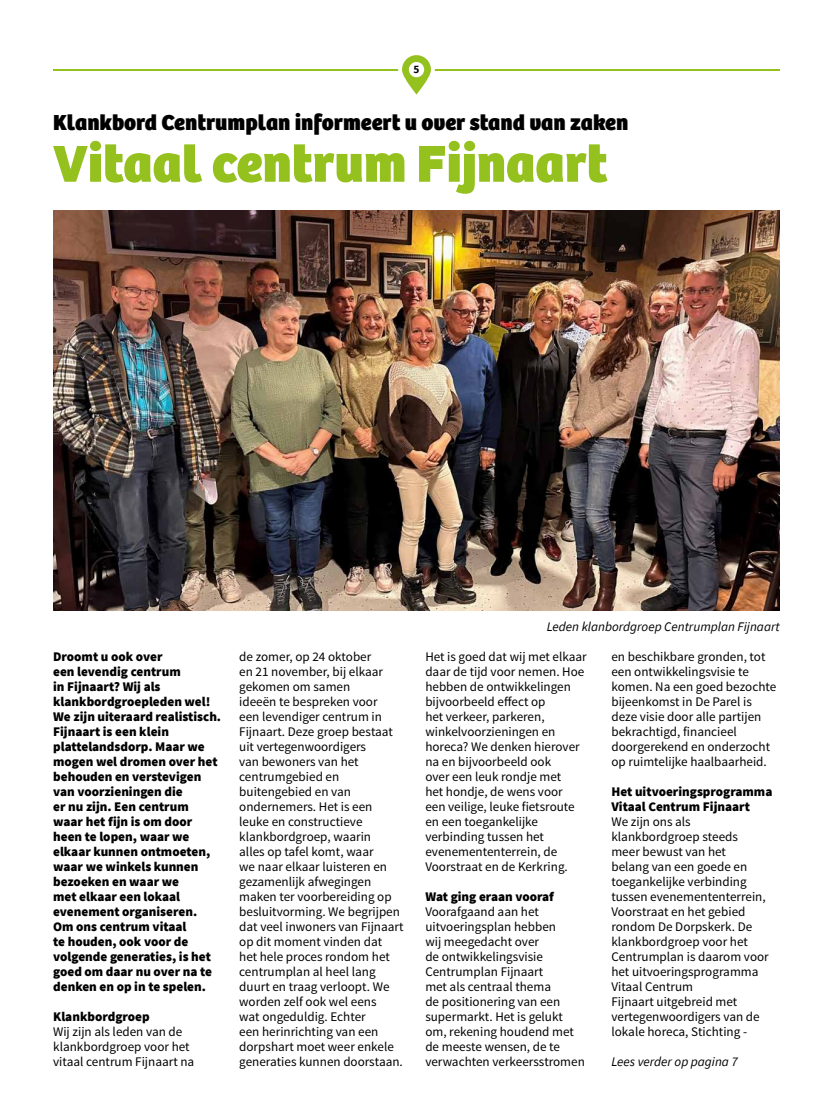
<style>
.page{position:relative;width:833px;height:1117px;background:#fff}
.page>*{position:absolute;margin:0;border:0;box-sizing:border-box;transform-origin:0 0}
.t1{font:800 53.75px "Bree";color:#95c11f}
.t2{font:800 22.5px "Bree";color:#000}
.t3{font:13.12px/15px "Source Sans Pro";color:#000}
.t4{font:900 13.12px/15px "Source Sans Pro";color:#000}
.t5{font:italic 13.12px "Source Sans Pro";color:#000}
.t6{font:700 11.25px "Source Sans Pro";color:#000}
</style>
<div class="page">
<hr style="left:53px;top:69px;width:727px;height:2px;background:#95c11f">
<svg style="left:398px;top:55px;width:37px;height:40px"></svg>
<div style="left:409px;top:62px;width:15px;height:15px;background:#fff;border-radius:50%"></div>
<img style="left:53px;top:210px;width:727px;height:400px">
<p class="t6" style="left:413px;top:62px;width:7px">5</p>
<h2 class="t2" style="left:53px;top:109px;width:577px">Klankbord Centrumplan informeert u over stand van zaken</h2>
<h1 class="t1" style="left:53px;top:131px;width:556px">Vitaal centrum Fijnaart</h1>
<p class="t4" style="left:53px;top:648px;width:169px">Droomt u ook over<br>een levendig centrum<br>in Fijnaart? Wij als klankbordgroepleden wel!<br>We zijn uiteraard realistisch.<br>Fijnaart is een klein plattelandsdorp. Maar we mogen wel dromen over het behouden en verstevigen van voorzieningen die<br>er nu zijn. Een centrum waar het fijn is om door heen te lopen, waar we elkaar kunnen ontmoeten, waar we winkels kunnen bezoeken en waar we<br>met elkaar een lokaal evenement organiseren.<br>Om ons centrum vitaal<br>te houden, ook voor de volgende generaties, is het goed om daar nu over na te denken en op in te spelen.</p>
<p class="t4" style="left:53px;top:1008px;width:98px">Klankbordgroep</p>
<p class="t3" style="left:53px;top:1023px;width:143px">Wij zijn als leden van de klankbordgroep voor het vitaal centrum Fijnaart na</p>
<p class="t5" style="left:547px;top:617px;width:235px">Leden klanbordgroep Centrumplan Fijnaart</p>
<p class="t3" style="left:239px;top:648px;width:166px">de zomer, op 24 oktober<br>en 21 november, bij elkaar gekomen om samen<br>ideeën te bespreken voor<br>een levendiger centrum in<br>Fijnaart. Deze groep bestaat uit vertegenwoordigers<br>van bewoners van het centrumgebied en buitengebied en van ondernemers. Het is een leuke en constructieve klankbordgroep, waarin<br>alles op tafel komt, waar<br>we naar elkaar luisteren en gezamenlijk afwegingen maken ter voorbereiding op besluitvorming. We begrijpen dat veel inwoners van Fijnaart op dit moment vinden dat<br>het hele proces rondom het centrumplan al heel lang duurt en traag verloopt. We worden zelf ook wel eens<br>wat ongeduldig. Echter<br>een herinrichting van een dorpshart moet weer enkele generaties kunnen doorstaan.</p>
<p class="t3" style="left:425px;top:648px;width:163px">Het is goed dat wij met elkaar daar de tijd voor nemen. Hoe hebben de ontwikkelingen bijvoorbeeld effect op<br>het verkeer, parkeren, winkelvoorzieningen en horeca? We denken hierover na en bijvoorbeeld ook<br>over een leuk rondje met<br>het hondje, de wens voor<br>een veilige, leuke fietsroute en een toegankelijke verbinding tussen het evenemententerrein, de<br>Voorstraat en de Kerkring.</p>
<p class="t4" style="left:425px;top:888px;width:130px">Wat ging eraan vooraf</p>
<p class="t3" style="left:425px;top:904px;width:161px">Voorafgaand aan het uitvoeringsplan hebben<br>wij meegedacht over<br>de ontwikkelingsvisie<br>Centrumplan Fijnaart<br>met als centraal thema<br>de positionering van een supermarkt. Het is gelukt om, rekening houdend met de meeste wensen, de te verwachten verkeersstromen</p>
<p class="t3" style="left:611px;top:649px;width:166px">en beschikbare gronden, tot een ontwikkelingsvisie te komen. Na een goed bezochte bijeenkomst in De Parel is deze visie door alle partijen bekrachtigd, financieel doorgerekend en onderzocht op ruimtelijke haalbaarheid.</p>
<p class="t4" style="left:611px;top:783px;width:162px">Het uitvoeringsprogramma<br>Vitaal Centrum Fijnaart</p>
<p class="t3" style="left:611px;top:814px;width:159px">We zijn ons als klankbordgroep steeds meer bewust van het<br>belang van een goede en toegankelijke verbinding tussen evenemententerrein,<br>Voorstraat en het gebied rondom De Dorpskerk. De klankbordgroep voor het<br>Centrumplan is daarom voor het uitvoeringsprogramma<br>Vitaal Centrum<br>Fijnaart uitgebreid met vertegenwoordigers van de lokale horeca, Stichting -</p>
<p class="t5" style="left:611px;top:1052px;width:128px">Lees verder op pagina 7</p>
</div>
